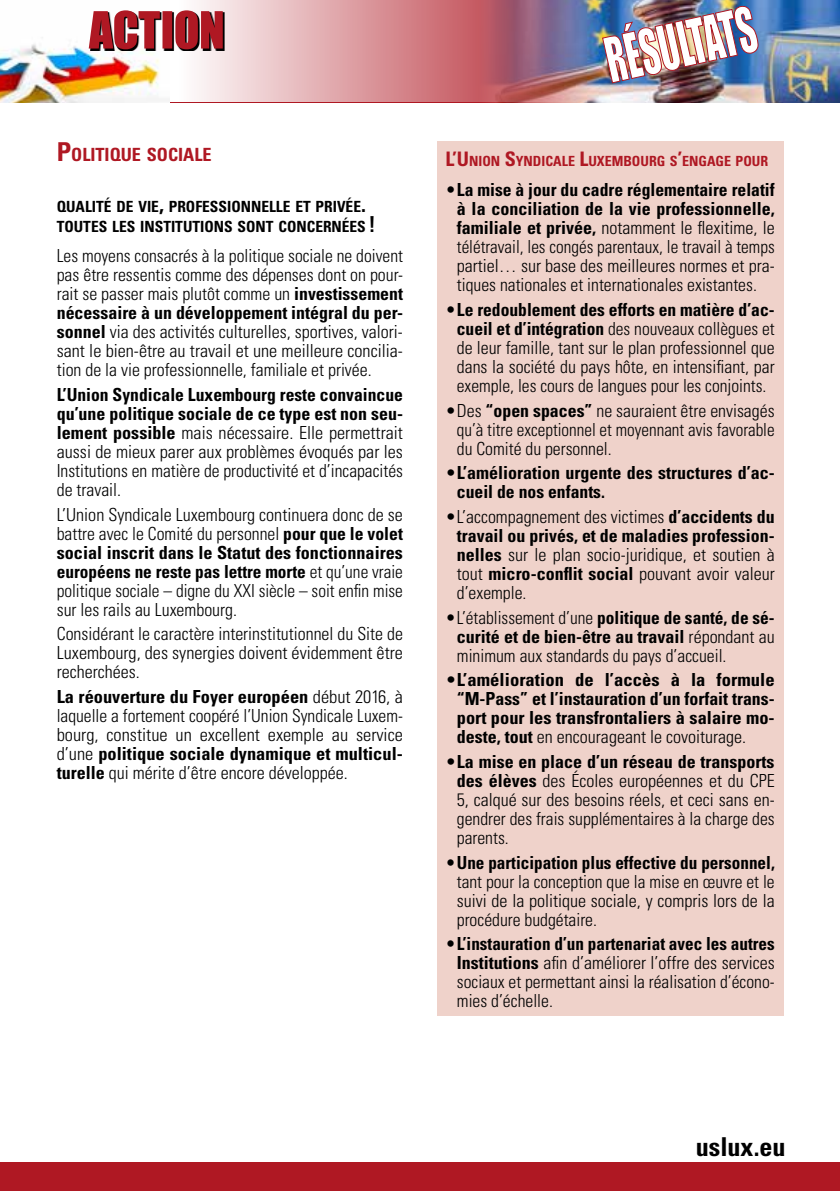
<style>
.page{position:relative;width:840px;height:1191px;background:#fff}
.page>*{position:absolute;margin:0;border:0;box-sizing:border-box;transform-origin:0 0}
.t1{font:700 condensed 26px "Univers";color:#000}
.t2{font:700 condensed 18.2px "Univers";color:#af1823}
.t3{font:300 condensed 18px/19px "Univers";color:#000;text-align:justify}
.t4{font:300 condensed 18px/19px "Univers";color:#000;text-align:justify;scale:.95 1}
.t5{font:700 condensed 18px/19px "Univers";color:#000}
.t6{font:300 condensed 18px/19px "Univers";color:#000;text-align:justify;scale:.96 1}
.t7{font:700 condensed 15.4px/20px "Univers";color:#000}
.t8{font:700 condensed 14px "Univers";color:#af1823}
.s1{font-size:26px}
.s2{font-size:22px}
.s3{font-weight:700}
.s4{font-size:20px}
.s5{font-weight:300}
</style>
<div class="page">
<div style="left:0;top:1162px;width:839px;height:29px;background:#af1823"></div>
<img style="left:614px;top:0;width:225px;height:102px">
<img style="left:614px;top:5px;width:144px;height:79px">
<svg style="left:197px;top:0;width:417px;height:102px;background:#c6919c"></svg>
<img style="left:0;top:44px;width:170px;height:58px">
<svg style="left:90px;top:12px;width:134px;height:39px"></svg>
<svg style="left:89px;top:10px;width:134px;height:39px;background:#ae474e"></svg>
<div style="left:437px;top:142px;width:345px;height:874px;background:#efd2ca"></div>
<p class="t2" style="left:57px;top:143px;width:156px"><span class="s1">P</span>OLITIQUE SOCIALE</p>
<p class="t7" style="left:57px;top:196px;width:320px">QUALITÉ DE VIE<span class="s2">,</span> PROFESSIONNELLE ET PRIVÉE<span class="s2">.<br></span>TOUTES LES INSTITUTIONS SONT CONCERNÉES <span class="s2">!</span></p>
<p class="t3" style="left:57px;top:246px;width:347px">Les moyens consacrés à la politique sociale ne doivent pas être ressentis comme des dépenses dont on pour&shy;rait se passer mais plutôt comme un <span class="s3">investissement nécessaire à un développement intégral du per&shy;sonnel</span> via des activités culturelles, sportives, valori&shy;sant le bien-être au travail et une meilleure concilia&shy;tion de la vie professionnelle, familiale et privée.</p>
<p class="t3" style="left:57px;top:385px;width:347px"><span class="s3">L’Union Syndicale Luxembourg reste convaincue qu’une politique sociale de ce type est non seu&shy;lement possible</span> mais nécessaire. Elle permettrait aussi de mieux parer aux problèmes évoqués par les Institutions en matière de productivité et d’incapacités de travail.</p>
<p class="t3" style="left:57px;top:504px;width:347px">L’Union Syndicale Luxembourg continuera donc de se battre avec le Comité du personnel <span class="s3">pour que le volet social inscrit dans le Statut des fonctionnaires européens ne reste pas lettre morte</span> et qu’une vraie politique sociale – digne du XXI siècle – soit enfin mise sur les rails au Luxembourg.</p>
<p class="t3" style="left:57px;top:624px;width:347px">Considérant le caractère interinstitutionnel du Site de Luxembourg, des synergies doivent évidemment être recherchées.</p>
<p class="t3" style="left:57px;top:687px;width:347px"><span class="s3">La réouverture du Foyer européen</span> début 2016, à laquelle a fortement coopéré l’Union Syndicale Luxem&shy;bourg, constitue un excellent exemple au service d’une <span class="s3">politique sociale dynamique et multicul&shy;turelle</span> qui mérite d’être encore développée.</p>
<p class="t8" style="left:445px;top:152px;width:324px"><span class="s4">L’U</span>NION <span class="s4">S</span>YNDICALE <span class="s4">L</span>UXEMBOURG S<span class="s4">’</span>ENGAGE POUR</p>
<p class="t3" style="left:456px;top:180px;width:319px;text-indent:-11px">•<span class="s3">La mise à jour du cadre réglementaire relatif à la conciliation de la vie professionnelle, familiale et privée,</span> notamment le flexitime, le télétravail, les congés parentaux, le travail à temps partiel… sur base des meilleures normes et pra&shy;tiques nationales et internationales existantes.</p>
<p class="t3" style="left:456px;top:300px;width:319px;text-indent:-11px">•<span class="s3">Le redoublement des efforts en matière d’ac&shy;cueil et d’intégration</span> des nouveaux collègues et de leur famille, tant sur le plan professionnel que dans la société du pays hôte, en intensifiant, par exemple, les cours de langues pour les conjoints.</p>
<p class="t3" style="left:456px;top:400px;width:319px;text-indent:-11px">•Des <span class="s3">“open spaces”</span> ne sauraient être envisagés qu’à titre exceptionnel et moyennant avis favorable du Comité du personnel.</p>
<p class="t5" style="left:456px;top:463px;width:319px;text-indent:-11px"><span class="s5">•</span>L’amélioration urgente des structures d’ac&shy;cueil de nos enfants.</p>
<p class="t3" style="left:456px;top:507px;width:319px;text-indent:-11px">•L’accompagnement des victimes <span class="s3">d’accidents du travail ou privés, et de maladies profession&shy;nelles</span> sur le plan socio-juridique, et soutien à tout <span class="s3">micro-conflit social</span> pouvant avoir valeur d’exemple.</p>
<p class="t6" style="left:456px;top:607px;width:332px;text-indent:-11px">•L’établissement d’une <span class="s3">politique de santé, de sé&shy;curité et de bien-être au travail</span> répondant au minimum aux standards du pays d’accueil.</p>
<p class="t5" style="left:456px;top:670px;width:319px;text-align:justify;text-indent:-11px"><span class="s5">•</span>L’amélioration de l’accès à la formule “M-Pass” et l’instauration d’un forfait trans&shy;port pour les transfrontaliers à salaire mo&shy;deste, tout <span class="s5">en encourageant le covoiturage.</span></p>
<p class="t3" style="left:456px;top:752px;width:319px;text-indent:-11px">•<span class="s3">La mise en place d’un réseau de transports des élèves</span> des Écoles européennes et du CPE 5, calqué sur des besoins réels, et ceci sans en&shy;gendrer des frais supplémentaires à la charge des parents.</p>
<p class="t4" style="left:456px;top:852px;width:336px;text-indent:-11px">•<span class="s3">Une participation plus effective du personnel, </span>tant pour la conception que la mise en œuvre et le suivi de la politique sociale, y compris lors de la procédure budgétaire.</p>
<p class="t4" style="left:456px;top:934px;width:336px;text-indent:-11px">•<span class="s3">L’instauration d’un partenariat avec les autres Institutions</span> afin d’améliorer l’offre des services sociaux et permettant ainsi la réalisation d’écono&shy;mies d’échelle.</p>
<h1 class="t1" style="left:695px;top:1130px;width:91px">uslux.eu</h1>
</div>
